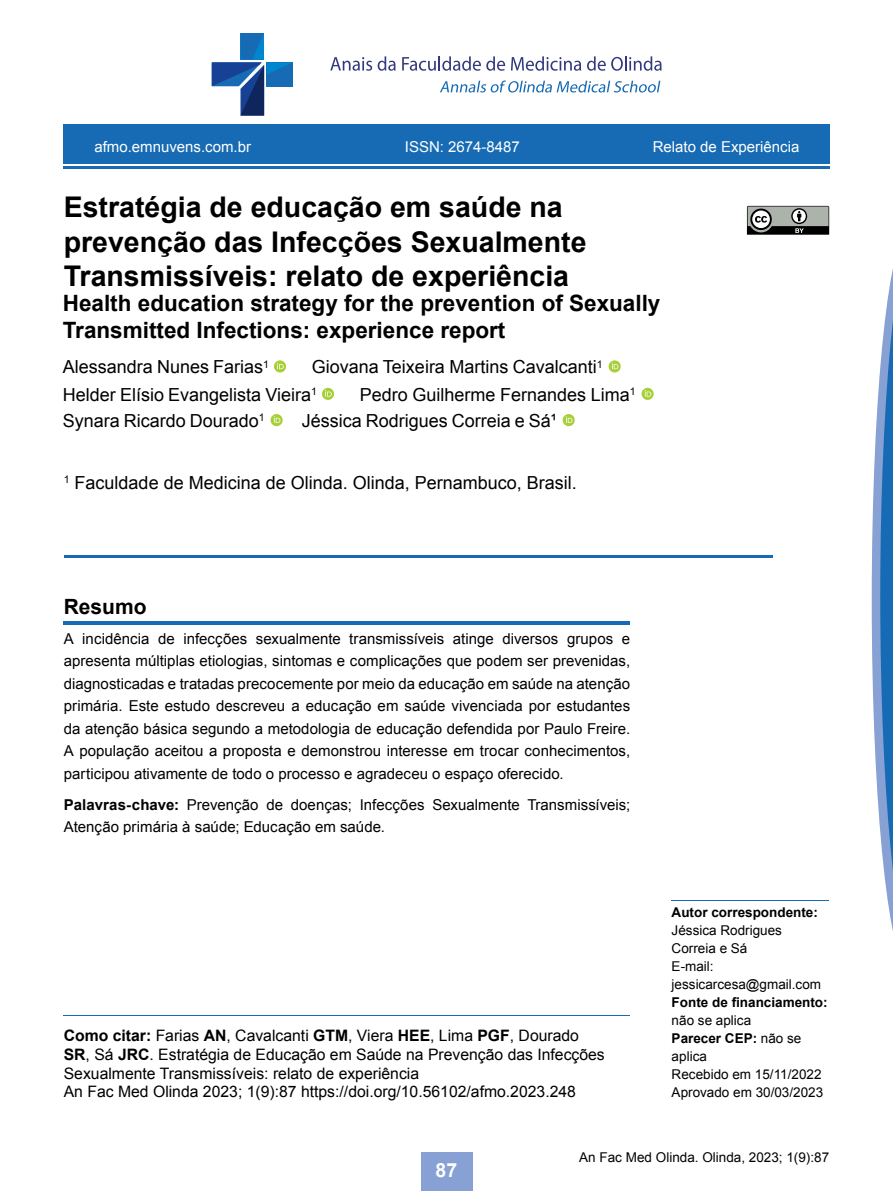
<style>
.page{position:relative;width:893px;height:1191px;background:#fff}
.page>*{position:absolute;margin:0;border:0;box-sizing:border-box;transform-origin:0 0}
.t1{font:700 28.5px/34.2px "Arial";color:#000}
.t2{font:700 22.5px/27px "Arial";color:#000}
.t3{font:700 21px "Arial";color:#000}
.t4{font:700 19.5px "Arial";color:#fff}
.t5{font:18px/27.5px "Arial";color:#000}
.t6{font:15.75px/18.9px "Arial";color:#000}
.t7{font:15px/22.5px "Arial";color:#000;text-align:justify}
.t8{font:15px "Arial";color:#fff}
.t9{font:13.5px/18px "Arial";color:#000}
.t10{font:700 13.5px "Arial";color:#000}
.s1{font-weight:700}
</style>
<div class="page">
<svg style="left:872px;top:268px;width:21px;height:663px"></svg>
<svg style="left:747px;top:206px;width:82px;height:29px;background:#757975"></svg>
<hr style="left:63px;top:166px;width:766px;height:3px;background:#176bb4">
<div style="left:63px;top:124px;width:766px;height:40px;background:#176bb4"></div>
<svg style="left:212px;top:33px;width:81px;height:83px"></svg>
<svg style="left:330px;top:57px;width:42px;height:14px"></svg>
<svg style="left:378px;top:56px;width:18px;height:15px"></svg>
<svg style="left:402px;top:56px;width:103px;height:15px"></svg>
<svg style="left:511px;top:56px;width:70px;height:15px"></svg>
<svg style="left:587px;top:56px;width:75px;height:15px"></svg>
<svg style="left:440px;top:80px;width:220px;height:13px"></svg>
<div style="left:421px;top:1152px;width:51px;height:39px;background:#87a1d4"></div>
<hr style="left:64px;top:554px;width:708px;height:3px;background:#176bb4">
<hr style="left:64px;top:1015px;width:566px;height:1px;background:#176bb4">
<hr style="left:64px;top:621px;width:566px;height:3px;background:#176bb4">
<svg style="left:274px;top:360px;width:12px;height:12px"></svg>
<svg style="left:277px;top:362px;width:7px;height:7px"></svg>
<svg style="left:609px;top:360px;width:12px;height:12px"></svg>
<svg style="left:612px;top:362px;width:6px;height:7px"></svg>
<svg style="left:322px;top:388px;width:12px;height:12px"></svg>
<svg style="left:325px;top:390px;width:7px;height:7px"></svg>
<svg style="left:642px;top:388px;width:12px;height:12px"></svg>
<svg style="left:645px;top:390px;width:6px;height:7px"></svg>
<svg style="left:271px;top:414px;width:12px;height:12px"></svg>
<svg style="left:274px;top:416px;width:6px;height:7px"></svg>
<div style="left:563px;top:414px;width:12px;height:12px;background:#a6cf38;border-radius:50%"></div>
<svg style="left:566px;top:416px;width:6px;height:7px"></svg>
<hr style="left:672px;top:900px;width:157px;height:1px;background:#176bb4">
<p class="t8" style="left:94px;top:137px;width:158px">afmo.emnuvens.com.br</p>
<p class="t8" style="left:405px;top:137px;width:117px">ISSN: 2674-8487</p>
<p class="t8" style="left:653px;top:137px;width:148px">Relato de Experiência</p>
<h1 class="t1" style="left:64px;top:191px;width:524px">Estratégia de educação em saúde na prevenção das Infecções Sexualmente<br>Transmissíveis: relato de experiência</h1>
<h2 class="t2" style="left:63px;top:290px;width:599px">Health education strategy for the prevention of Sexually<br>Transmitted Infections: experience report</h2>
<p class="t5" style="left:63px;top:354px;width:208px">Alessandra Nunes Farias<sup>1</sup></p>
<p class="t5" style="left:63px;top:354px;width:541px;text-indent:249px">Giovana Teixeira Martins Cavalcanti<sup>1<br></sup>Helder Elísio Evangelista Vieira<sup>1</sup></p>
<p class="t5" style="left:360px;top:381px;width:277px">Pedro Guilherme Fernandes Lima<sup>1</sup></p>
<p class="t5" style="left:63px;top:407px;width:203px">Synara Ricardo Dourado<sup>1</sup></p>
<p class="t5" style="left:302px;top:407px;width:257px">Jéssica Rodrigues Correia e Sá¹</p>
<p class="t5" style="left:64px;top:469px;width:515px"><sup>1</sup> Faculdade de Medicina de Olinda. Olinda, Pernambuco, Brasil.</p>
<h3 class="t3" style="left:64px;top:592px;width:84px">Resumo</h3>
<p class="t7" style="left:64px;top:627px;width:568px">A incidência de infecções sexualmente transmissíveis atinge diversos grupos e apresenta múltiplas etiologias, sintomas e complicações que podem ser prevenidas, diagnosticadas e tratadas precocemente por meio da educação em saúde na atenção primária. Este estudo descreveu a educação em saúde vivenciada por estudantes da atenção básica segundo a metodologia de educação defendida por Paulo Freire.<br>A população aceitou a proposta e demonstrou interesse em trocar conhecimentos, participou ativamente de todo o processo e agradeceu o espaço oferecido.</p>
<p class="t7" style="left:64px;top:793px;width:568px"><span class="s1">Palavras-chave:</span> Prevenção de doenças; Infecções Sexualmente Transmissíveis;<br>Atenção primária à saúde; Educação em saúde.</p>
<p class="t6" style="left:64px;top:1025px;width:543px"><span class="s1">Como citar:</span> Farias <span class="s1">AN</span>, Cavalcanti <span class="s1">GTM</span>, Viera <span class="s1">HEE</span>, Lima <span class="s1">PGF</span>, Dourado <span class="s1">SR</span>, Sá <span class="s1">JRC</span>. Estratégia de Educação em Saúde na Prevenção das Infecções Sexualmente Transmissíveis: relato de experiência<br>An Fac Med Olinda 2023; 1(9):87 https://doi.org/10.56102/afmo.2023.248</p>
<p class="t10" style="left:672px;top:903px;width:148px">Autor correspondente:</p>
<p class="t9" style="left:672px;top:921px;width:151px">Jéssica Rodrigues<br>Correia e Sá<br>E-mail: jessicarcesa@gmail.com</p>
<p class="t10" style="left:672px;top:993px;width:158px">Fonte de financiamento:</p>
<p class="t9" style="left:672px;top:1011px;width:153px">não se aplica<br><span class="s1">Parecer CEP:</span> não se aplica<br>Recebido em 15/11/2022<br>Aprovado em 30/03/2023</p>
<h3 class="t4" style="left:436px;top:1157px;width:23px">87</h3>
<p class="t9" style="left:579px;top:1148px;width:251px">An Fac Med Olinda. Olinda, 2023; 1(9):87</p>
</div>
